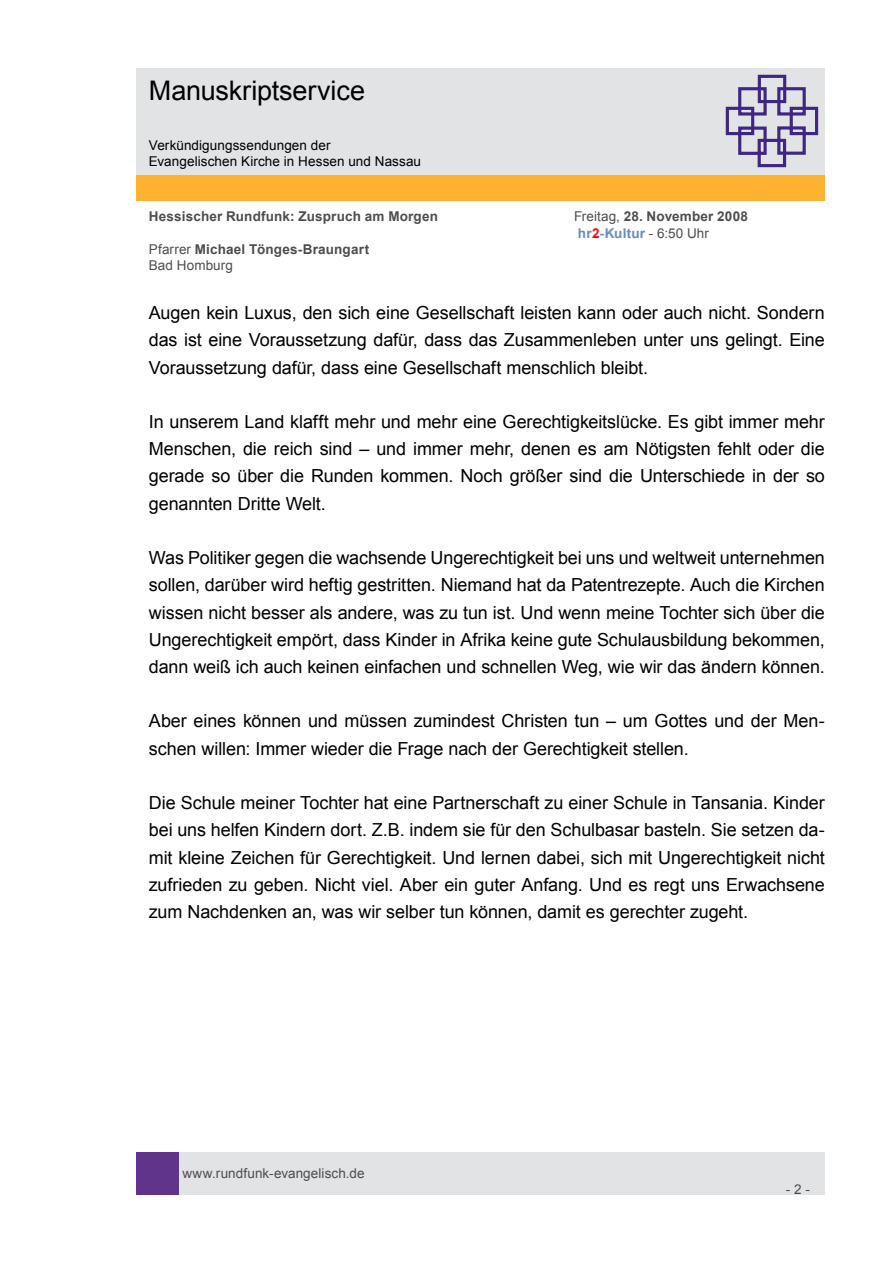
<style>
.page{position:relative;width:893px;height:1263px;background:#fff}
.page>*{position:absolute;margin:0;border:0;box-sizing:border-box;transform-origin:0 0}
.t1{font:27px "Arial";letter-spacing:-.005em;color:#000}
.t2{font:18px/27.2px "Arial";letter-spacing:-.005em;color:#000;text-align:justify}
.t3{font:700 13.5px/16.2px "Arial";letter-spacing:.015em;color:#4d4d4d}
.t4{font:13.5px/16.2px "Arial";letter-spacing:.005em;color:#4d4d4d}
.t5{font:13.5px/16.2px "Arial";letter-spacing:.005em;color:#000}
.s1{font-weight:700}
.s2{font-weight:700;color:#688bc0}
.s3{font-weight:700;color:#f00}
.s4{font-weight:400}
</style>
<div class="page">
<div style="left:179px;top:1152px;width:646px;height:43px;background:#e2e3e4"></div>
<div style="left:136px;top:1152px;width:43px;height:43px;background:#5f348a"></div>
<div style="left:136px;top:175px;width:689px;height:26px;background:#ffb132"></div>
<div style="left:136px;top:68px;width:689px;height:106px;background:#e2e3e4"></div>
<svg style="left:725px;top:74px;width:94px;height:94px"></svg>
<h1 class="t1" style="left:149px;top:73px;width:218px">Manuskriptservice</h1>
<p class="t5" style="left:149px;top:137px;width:274px">Verkündigungssendungen der<br>Evangelischen Kirche in Hessen und Nassau</p>
<p class="t3" style="left:149px;top:209px;width:291px">Hessischer Rundfunk: Zuspruch am Morgen</p>
<p class="t4" style="left:574px;top:209px;width:175px">Freitag, <span class="s1">28. November 2008 </span><span class="s2">hr</span><span class="s3">2</span><span class="s2">-Kultur</span> - 6:50 Uhr</p>
<p class="t3" style="left:149px;top:241px;width:222px"><span class="s4">Pfarrer</span> Michael Tönges-Braungart<br><span class="s4">Bad Homburg</span></p>
<p class="t2" style="left:149px;top:299px;width:677px">Augen kein Luxus, den sich eine Gesellschaft leisten kann oder auch nicht. Sondern das ist eine Voraussetzung dafür, dass das Zusammenleben unter uns gelingt. Eine Voraussetzung dafür, dass eine Gesellschaft menschlich bleibt.</p>
<p class="t2" style="left:149px;top:408px;width:678px">In unserem Land klafft mehr und mehr eine Gerechtigkeitslücke. Es gibt immer mehr Menschen, die reich sind – und immer mehr, denen es am Nötigsten fehlt oder die gerade so über die Runden kommen. Noch größer sind die Unterschiede in der so genannten Dritte Welt.</p>
<p class="t2" style="left:149px;top:544px;width:678px">Was Politiker gegen die wachsende Ungerechtigkeit bei uns und weltweit unternehmen sollen, darüber wird heftig gestritten. Niemand hat da Patentrezepte. Auch die Kirchen wissen nicht besser als andere, was zu tun ist. Und wenn meine Tochter sich über die Ungerechtigkeit empört, dass Kinder in Afrika keine gute Schulausbildung bekommen, dann weiß ich auch keinen einfachen und schnellen Weg, wie wir das ändern können.</p>
<p class="t2" style="left:149px;top:708px;width:678px">Aber eines können und müssen zumindest Christen tun – um Gottes und der Men&shy;schen willen: Immer wieder die Frage nach der Gerechtigkeit stellen.</p>
<p class="t2" style="left:149px;top:789px;width:678px">Die Schule meiner Tochter hat eine Partnerschaft zu einer Schule in Tansania. Kinder bei uns helfen Kindern dort. Z.B. indem sie für den Schulbasar basteln. Sie setzen da&shy;mit kleine Zeichen für Gerechtigkeit. Und lernen dabei, sich mit Ungerechtigkeit nicht zufrieden zu geben. Nicht viel. Aber ein guter Anfang. Und es regt uns Erwachsene zum Nachdenken an, was wir selber tun können, damit es gerechter zugeht.</p>
<p class="t4" style="left:182px;top:1165px;width:184px">www.rundfunk-evangelisch.de</p>
<p class="t4" style="left:786px;top:1181px;width:26px">- 2 -</p>
</div>
